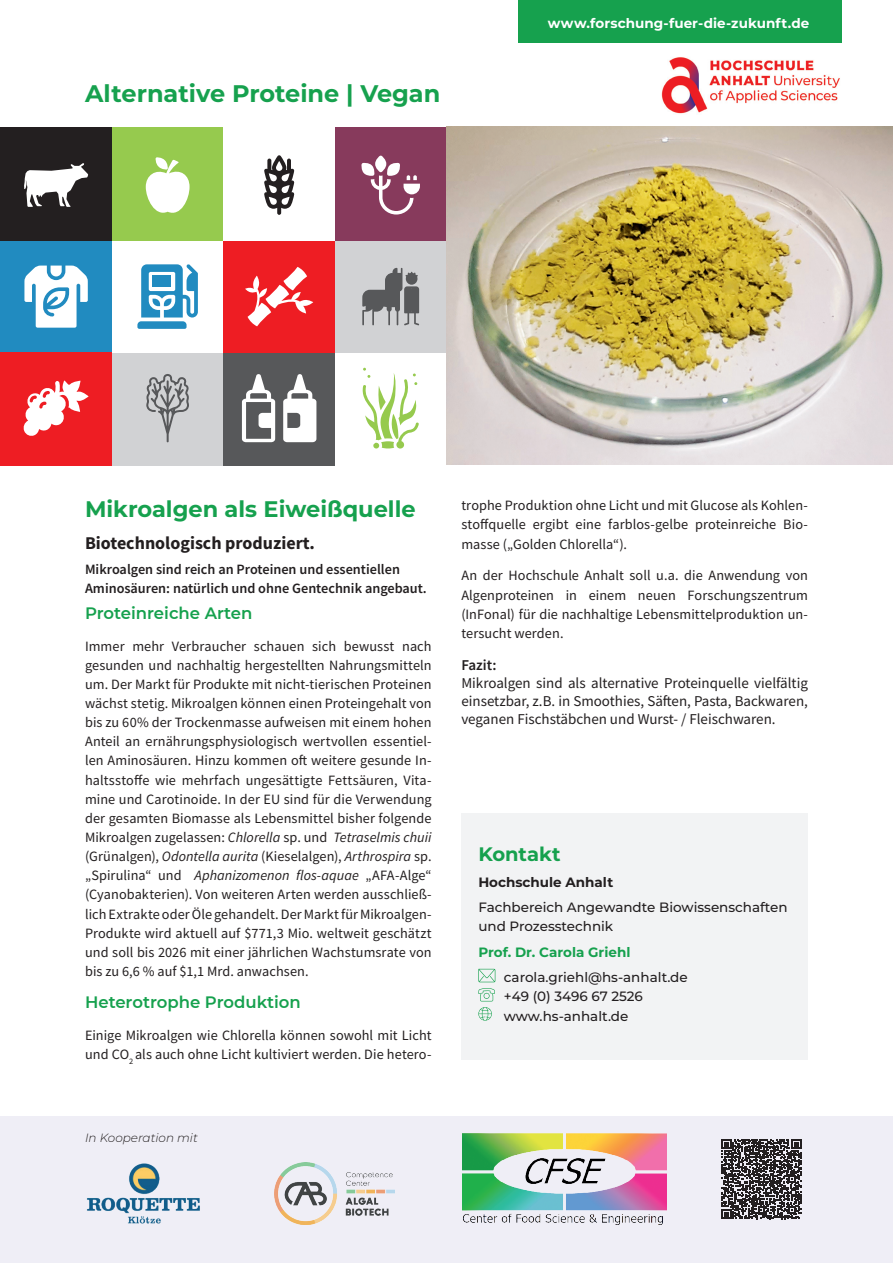
<style>
.page{position:relative;width:893px;height:1263px;background:#fff}
.page>*{position:absolute;margin:0;border:0;box-sizing:border-box;transform-origin:0 0}
.t1{font:700 24px "Montserrat";color:#16a14e}
.t2{font:700 22.5px "Montserrat";color:#16a14e}
.t3{font:700 19.5px "Montserrat";color:#16a14e}
.t4{font:700 18px "Source Sans Pro";color:#231f20}
.fliesstext{font:600 16.5px "Montserrat";color:#16a14e}
.Fließtext{font:15px/18px "Source Sans Pro";color:#231f20;text-align:justify}
.fliesstext-2{font:600 15px "Source Sans Pro";color:#231f20}
.fliesstext-3{font:14.25px/19.2px "Source Sans Pro";letter-spacing:.005em;color:#231f20;text-align:justify}
.t5{font:600 14.25px/19.2px "Source Sans Pro";color:#231f20}
.t6{font:500 13.5px/19.2px "Montserrat";color:#231f20}
.t7{font:700 13.5px "Montserrat";letter-spacing:.005em;color:#fff}
.t8{font:700 13.5px "Montserrat";color:#16a14e}
.t9{font:700 13.5px "Montserrat";color:#231f20}
.t10{font:italic 300 12px "Montserrat";color:#231f20}
.s1{font-style:italic}
</style>
<div class="page">
<img style="left:647px;top:57px;width:207px;height:70px">
<div style="left:0;top:1116px;width:893px;height:147px;background:#efeef6"></div>
<div style="left:112px;top:352px;width:111px;height:114px;background:#d1d2d4"></div>
<svg style="left:146px;top:374px;width:43px;height:68px"></svg>
<div style="left:0;top:128px;width:112px;height:113px;background:#231f20"></div>
<svg style="left:24px;top:163px;width:64px;height:44px"></svg>
<div style="left:0;top:241px;width:112px;height:111px;background:#218bc0"></div>
<svg style="left:24px;top:266px;width:64px;height:62px"></svg>
<div style="left:112px;top:128px;width:111px;height:113px;background:#96ca4e"></div>
<svg style="left:146px;top:157px;width:44px;height:56px"></svg>
<div style="left:0;top:352px;width:112px;height:114px;background:#ee1d23"></div>
<svg style="left:23px;top:380px;width:66px;height:56px"></svg>
<svg style="left:137px;top:264px;width:61px;height:65px"></svg>
<svg style="left:264px;top:155px;width:30px;height:60px"></svg>
<div style="left:223px;top:352px;width:112px;height:114px;background:#57585a"></div>
<svg style="left:242px;top:374px;width:33px;height:68px"></svg>
<svg style="left:283px;top:374px;width:33px;height:68px"></svg>
<div style="left:223px;top:241px;width:112px;height:111px;background:#ee1d23"></div>
<svg style="left:283px;top:267px;width:24px;height:23px"></svg>
<svg style="left:245px;top:276px;width:68px;height:50px"></svg>
<div style="left:335px;top:128px;width:111px;height:113px;background:#873a5c"></div>
<svg style="left:361px;top:155px;width:59px;height:60px"></svg>
<svg style="left:362px;top:368px;width:57px;height:81px"></svg>
<div style="left:335px;top:241px;width:111px;height:111px;background:#d1d2d4"></div>
<svg style="left:362px;top:268px;width:57px;height:57px"></svg>
<div style="left:518px;top:0;width:323px;height:43px;background:#16a14e"></div>
<svg style="left:721px;top:1139px;width:80px;height:80px"></svg>
<img style="left:446px;top:127px;width:447px;height:338px">
<div style="left:461px;top:813px;width:347px;height:247px;background:#f2f3f4"></div>
<svg style="left:478px;top:969px;width:17px;height:13px"></svg>
<svg style="left:478px;top:988px;width:17px;height:13px"></svg>
<svg style="left:478px;top:1007px;width:14px;height:13px"></svg>
<img style="left:275px;top:1162px;width:119px;height:63px">
<img style="left:87px;top:1163px;width:113px;height:61px">
<img style="left:463px;top:1134px;width:203px;height:91px">
<p class="t1" style="left:85px;top:78px;width:357px">Alternative Proteine | Vegan</p>
<p class="t7" style="left:548px;top:14px;width:263px">www.forschung-fuer-die-zukunft.de</p>
<h1 class="t2" style="left:85px;top:494px;width:332px">Mikroalgen als Eiweißquelle</h1>
<h1 class="t4" style="left:85px;top:530px;width:231px">Biotechnologisch produziert.</h1>
<h1 class="t5" style="left:85px;top:560px;width:343px">Mikroalgen sind reich an Proteinen und essentiellen<br>Aminosäuren: natürlich und ohne Gentechnik angebaut.</h1>
<h1 class="fliesstext" style="left:85px;top:601px;width:169px">Proteinreiche Arten</h1>
<p class="fliesstext-3" style="left:85px;top:636px;width:348px">Immer mehr Verbraucher schauen sich bewusst nach gesunden und nachhaltig hergestellten Nahrungsmitteln um. Der Markt für Produkte mit nicht-tierischen Proteinen wächst stetig. Mikroalgen können einen Proteingehalt von bis zu 60% der Trockenmasse aufweisen mit einem hohen Anteil an ernährungsphysiologisch wertvollen essentiel&shy;len Aminosäuren. Hinzu kommen oft weitere gesunde In&shy;haltsstoffe wie mehrfach ungesättigte Fettsäuren, Vita&shy;mine und Carotinoide. In der EU sind für die Verwendung der gesamten Biomasse als Lebensmittel bisher folgende Mikroalgen zugelassen: <span class="s1">Chlorella</span> sp. und <span class="s1">Tetraselmis chuii </span>(Grünalgen), <span class="s1">Odontella aurita</span> (Kieselalgen), <span class="s1">Arthrospira</span> sp. „Spirulina“ und <span class="s1">Aphanizomenon flos-aquae</span> „AFA-Alge“ (Cyanobakterien). Von weiteren Arten werden ausschließ&shy;lich Extrakte oder Öle gehandelt. Der Markt für Mikroalgen-Produkte wird aktuell auf $771,3 Mio. weltweit geschätzt und soll bis 2026 mit einer jährlichen Wachstumsrate von bis zu 6,6 % auf $1,1 Mrd. anwachsen.</p>
<p class="fliesstext" style="left:85px;top:990px;width:217px">Heterotrophe Produktion</p>
<p class="fliesstext-3" style="left:85px;top:1025px;width:348px">Einige Mikroalgen wie Chlorella können sowohl mit Licht und CO<sub>2</sub> als auch ohne Licht kultiviert werden. Die hetero-</p>
<p class="t10" style="left:85px;top:1129px;width:114px">In Kooperation mit</p>
<p class="fliesstext-3" style="left:461px;top:496px;width:348px">trophe Produktion ohne Licht und mit Glucose als Kohlen&shy;stoffquelle ergibt eine farblos-gelbe proteinreiche Bio&shy;masse („Golden Chlorella“).</p>
<p class="fliesstext-3" style="left:461px;top:566px;width:348px">An der Hochschule Anhalt soll u.a. die Anwendung von Algenproteinen in einem neuen Forschungszentrum (InFonal) für die nachhaltige Lebensmittelproduktion un&shy;tersucht werden.</p>
<p class="fliesstext-2" style="left:461px;top:655px;width:37px">Fazit:</p>
<p class="Fließtext" style="left:461px;top:674px;width:348px">Mikroalgen sind als alternative Proteinquelle vielfältig einsetzbar, z.B. in Smoothies, Säften, Pasta, Backwaren, veganen Fischstäbchen und Wurst- / Fleischwaren.</p>
<p class="t3" style="left:478px;top:841px;width:84px">Kontakt</p>
<p class="t9" style="left:478px;top:873px;width:136px">Hochschule Anhalt</p>
<p class="t6" style="left:478px;top:897px;width:311px">Fachbereich Angewandte Biowissenschaften und Prozesstechnik</p>
<p class="t8" style="left:478px;top:943px;width:153px">Prof. Dr. Carola Griehl</p>
<p class="t6" style="left:504px;top:967px;width:185px">carola.griehl@hs-anhalt.de +49 (0) 3496 67 2526 www.hs-anhalt.de</p>
</div>
